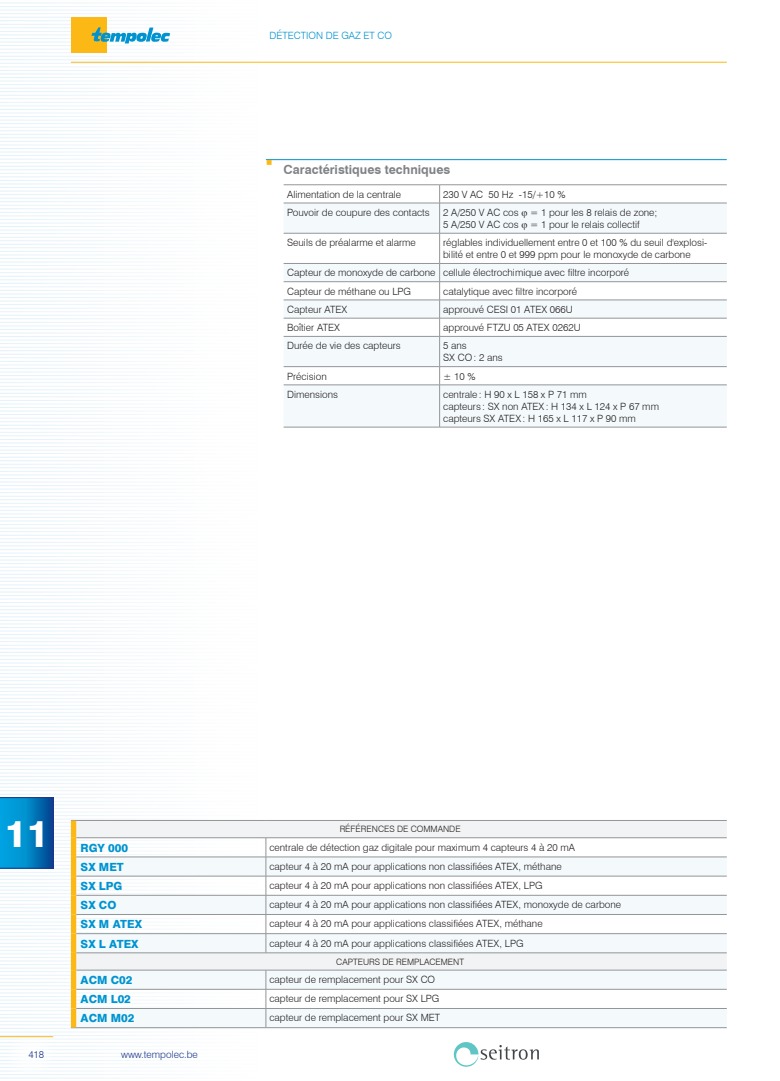
<style>
.page{position:relative;width:780px;height:1081px;background:#fff}
.page>*{position:absolute;margin:0;border:0;box-sizing:border-box;transform-origin:0 0}
.t1{font:800 37.5px "Swiss 721 BT";color:#fff}
.t2{font:700 12.5px "Swiss 721 BT";color:#808285}
.ref{font:800 11.25px "Swiss 721 BT";color:#0093d0}
.tableau{font:300 10px/12px "Swiss 721 BT";color:#231f20}
.t3{font:300 10px "Swiss 721 BT";color:#1b388c}
.t4{font:300 10px "Swiss 721 BT";color:#0093d0}
.tableau_titre{font:300 8.75px "Swiss 721 BT";color:#231f20}
</style>
<div class="page">
<img style="left:0;top:2px;width:727px;height:1077px">
<hr style="left:0;top:1036px;width:53px;height:1px;background:#fcb814">
<div style="left:71px;top:18px;width:35px;height:35px;background:#fcb814"></div>
<svg style="left:91px;top:27px;width:79px;height:16px"></svg>
<hr style="left:71px;top:62px;width:655px;height:1px;background:#fcb814">
<svg style="left:0;top:797px;width:53px;height:71px;background:#017fc1"></svg>
<svg style="left:453px;top:1042px;width:86px;height:25px"></svg>
<hr style="left:266px;top:159px;width:460px;height:1px;background:#0093d0">
<svg style="left:283px;top:204px;width:443px;height:223px;fill:#f4fafc"></svg>
<svg style="left:439px;top:186px;width:1px;height:17px"></svg>
<hr style="left:439px;top:203px;width:1px;height:30px;background:#939598">
<hr style="left:283px;top:233px;width:156px;height:1px;background:#939598">
<hr style="left:439px;top:233px;width:287px;height:1px;background:#939598">
<hr style="left:439px;top:233px;width:1px;height:30px;background:#939598">
<hr style="left:283px;top:263px;width:156px;height:1px;background:#939598">
<hr style="left:439px;top:263px;width:287px;height:1px;background:#939598">
<hr style="left:283px;top:281px;width:156px;height:1px;background:#939598">
<hr style="left:439px;top:281px;width:287px;height:1px;background:#939598">
<hr style="left:283px;top:300px;width:156px;height:1px;background:#939598">
<hr style="left:439px;top:300px;width:287px;height:1px;background:#939598">
<hr style="left:283px;top:318px;width:156px;height:1px;background:#939598">
<hr style="left:439px;top:318px;width:287px;height:1px;background:#939598">
<svg style="left:439px;top:264px;width:1px;height:72px"></svg>
<hr style="left:283px;top:336px;width:156px;height:1px;background:#939598">
<hr style="left:439px;top:336px;width:287px;height:1px;background:#939598">
<hr style="left:439px;top:336px;width:1px;height:30px;background:#939598">
<hr style="left:283px;top:366px;width:156px;height:1px;background:#939598">
<hr style="left:439px;top:366px;width:287px;height:1px;background:#939598">
<svg style="left:439px;top:367px;width:1px;height:18px"></svg>
<hr style="left:439px;top:385px;width:1px;height:42px;background:#939598">
<hr style="left:283px;top:385px;width:156px;height:1px;background:#939598">
<hr style="left:439px;top:385px;width:287px;height:1px;background:#939598">
<hr style="left:283px;top:427px;width:156px;height:1px;background:#939598">
<hr style="left:439px;top:427px;width:287px;height:1px;background:#939598">
<hr style="left:283px;top:185px;width:156px;height:1px;background:#939598">
<hr style="left:439px;top:185px;width:287px;height:1px;background:#939598">
<hr style="left:283px;top:203px;width:156px;height:1px;background:#939598">
<hr style="left:439px;top:203px;width:287px;height:1px;background:#939598">
<svg style="left:76px;top:821px;width:650px;height:35px;fill:#f2f3f4"></svg>
<svg style="left:76px;top:857px;width:650px;height:170px;fill:#f4fafc"></svg>
<hr style="left:71px;top:820px;width:195px;height:1px;background:#939598">
<hr style="left:266px;top:820px;width:460px;height:1px;background:#939598">
<hr style="left:76px;top:837px;width:190px;height:1px;background:#939598">
<hr style="left:266px;top:837px;width:460px;height:1px;background:#939598">
<hr style="left:76px;top:856px;width:190px;height:1px;background:#939598">
<hr style="left:266px;top:856px;width:460px;height:1px;background:#939598">
<hr style="left:76px;top:876px;width:190px;height:1px;background:#939598">
<hr style="left:266px;top:876px;width:460px;height:1px;background:#939598">
<hr style="left:76px;top:895px;width:190px;height:1px;background:#939598">
<hr style="left:266px;top:895px;width:460px;height:1px;background:#939598">
<hr style="left:76px;top:914px;width:190px;height:1px;background:#939598">
<hr style="left:266px;top:914px;width:460px;height:1px;background:#939598">
<svg style="left:266px;top:838px;width:1px;height:114px"></svg>
<svg style="left:266px;top:971px;width:1px;height:56px"></svg>
<hr style="left:76px;top:933px;width:190px;height:1px;background:#939598">
<hr style="left:266px;top:933px;width:460px;height:1px;background:#939598">
<hr style="left:76px;top:989px;width:190px;height:1px;background:#939598">
<hr style="left:266px;top:989px;width:460px;height:1px;background:#939598">
<hr style="left:76px;top:1008px;width:190px;height:1px;background:#939598">
<hr style="left:266px;top:1008px;width:460px;height:1px;background:#939598">
<hr style="left:71px;top:1027px;width:195px;height:1px;background:#939598">
<hr style="left:266px;top:1027px;width:460px;height:1px;background:#939598">
<hr style="left:76px;top:952px;width:190px;height:1px;background:#939598">
<hr style="left:266px;top:952px;width:460px;height:1px;background:#939598">
<hr style="left:76px;top:970px;width:190px;height:1px;background:#939598">
<hr style="left:266px;top:970px;width:460px;height:1px;background:#939598">
<div style="left:71px;top:820px;width:5px;height:18px;background:#fcb814"></div>
<div style="left:71px;top:838px;width:5px;height:19px;background:#fcb814"></div>
<div style="left:71px;top:857px;width:5px;height:19px;background:#fcb814"></div>
<div style="left:71px;top:876px;width:5px;height:19px;background:#fcb814"></div>
<div style="left:71px;top:895px;width:5px;height:19px;background:#fcb814"></div>
<div style="left:71px;top:914px;width:5px;height:19px;background:#fcb814"></div>
<div style="left:71px;top:933px;width:5px;height:20px;background:#fcb814"></div>
<div style="left:71px;top:953px;width:5px;height:17px;background:#fcb814"></div>
<div style="left:71px;top:970px;width:5px;height:19px;background:#fcb814"></div>
<div style="left:71px;top:989px;width:5px;height:19px;background:#fcb814"></div>
<div style="left:71px;top:1008px;width:5px;height:19px;background:#fcb814"></div>
<svg style="left:267px;top:160px;width:5px;height:5px"></svg>
<svg style="left:521px;top:211px;width:6px;height:19px"></svg>
<p class="t4" style="left:269px;top:30px;width:124px">DÉTECTION DE GAZ ET CO</p>
<p class="t2" style="left:283px;top:161px;width:168px">Caractéristiques techniques</p>
<p class="tableau" style="left:287px;top:188px;width:115px">Alimentation de la centrale</p>
<p class="tableau" style="left:443px;top:188px;width:124px">230 V AC 50 Hz -15/+10 %</p>
<p class="tableau" style="left:287px;top:206px;width:144px">Pouvoir de coupure des contacts</p>
<p class="tableau" style="left:443px;top:206px;width:216px">2 A/250 V AC cos = 1 pour les 8 relais de zone;<br>5 A/250 V AC cos = 1 pour le relais collectif</p>
<p class="tableau" style="left:287px;top:236px;width:130px">Seuils de préalarme et alarme</p>
<p class="tableau" style="left:443px;top:236px;width:265px">réglables individuellement entre 0 et 100 % du seuil d'explosi&shy;bilité et entre 0 et 999 ppm pour le monoxyde de carbone</p>
<p class="tableau" style="left:287px;top:267px;width:150px">Capteur de monoxyde de carbone</p>
<p class="tableau" style="left:443px;top:267px;width:187px">cellule électrochimique avec filtre incorporé</p>
<p class="tableau" style="left:287px;top:285px;width:125px">Capteur de méthane ou LPG</p>
<p class="tableau" style="left:443px;top:285px;width:135px">catalytique avec filtre incorporé</p>
<p class="tableau" style="left:287px;top:303px;width:62px">Capteur ATEX</p>
<p class="tableau" style="left:443px;top:303px;width:131px">approuvé CESI 01 ATEX 066U</p>
<p class="tableau" style="left:287px;top:321px;width:54px">Boîtier ATEX</p>
<p class="tableau" style="left:443px;top:321px;width:139px">approuvé FTZU 05 ATEX 0262U</p>
<p class="tableau" style="left:287px;top:340px;width:115px">Durée de vie des capteurs</p>
<p class="tableau" style="left:443px;top:340px;width:61px">5 ans<br>SX CO: 2 ans</p>
<p class="tableau" style="left:287px;top:370px;width:41px">Précision</p>
<p class="tableau" style="left:443px;top:370px;width:34px">± 10 %</p>
<p class="tableau" style="left:287px;top:388px;width:52px">Dimensions</p>
<p class="tableau" style="left:443px;top:388px;width:217px">centrale: H 90 x L 158 x P 71 mm<br>capteurs : SX non ATEX: H 134 x L 124 x P 67 mm capteurs SX ATEX: H 165 x L 117 x P 90 mm</p>
<h1 class="t1" style="left:4px;top:811px;width:46px">11</h1>
<p class="tableau_titre" style="left:339px;top:824px;width:122px">RÉFÉRENCES DE COMMANDE</p>
<p class="ref" style="left:81px;top:841px;width:49px">RGY 000</p>
<p class="tableau" style="left:269px;top:841px;width:307px">centrale de détection gaz digitale pour maximum 4 capteurs 4 à 20 mA</p>
<p class="ref" style="left:81px;top:860px;width:45px">SX MET</p>
<p class="tableau" style="left:269px;top:860px;width:294px">capteur 4 à 20 mA pour applications non classifiées ATEX, méthane</p>
<p class="ref" style="left:81px;top:879px;width:43px">SX LPG</p>
<p class="tableau" style="left:269px;top:879px;width:275px">capteur 4 à 20 mA pour applications non classifiées ATEX, LPG</p>
<p class="ref" style="left:81px;top:898px;width:37px">SX CO</p>
<p class="tableau" style="left:269px;top:898px;width:353px">capteur 4 à 20 mA pour applications non classifiées ATEX, monoxyde de carbone</p>
<p class="ref" style="left:81px;top:917px;width:63px">SX M ATEX</p>
<p class="tableau" style="left:269px;top:918px;width:275px">capteur 4 à 20 mA pour applications classifiées ATEX, méthane</p>
<p class="ref" style="left:81px;top:936px;width:59px">SX L ATEX</p>
<p class="tableau" style="left:269px;top:937px;width:255px">capteur 4 à 20 mA pour applications classifiées ATEX, LPG</p>
<p class="tableau_titre" style="left:336px;top:956px;width:129px">CAPTEURS DE REMPLACEMENT</p>
<p class="ref" style="left:81px;top:973px;width:53px">ACM C02</p>
<p class="tableau" style="left:269px;top:973px;width:167px">capteur de remplacement pour SX CO</p>
<p class="ref" style="left:81px;top:992px;width:52px">ACM L02</p>
<p class="tableau" style="left:269px;top:992px;width:171px">capteur de remplacement pour SX LPG</p>
<p class="ref" style="left:81px;top:1011px;width:55px">ACM M02</p>
<p class="tableau" style="left:269px;top:1012px;width:172px">capteur de remplacement pour SX MET</p>
<p class="t3" style="left:28px;top:1048px;width:17px">418</p>
<p class="t3" style="left:121px;top:1048px;width:78px">www.tempolec.be</p>
</div>
